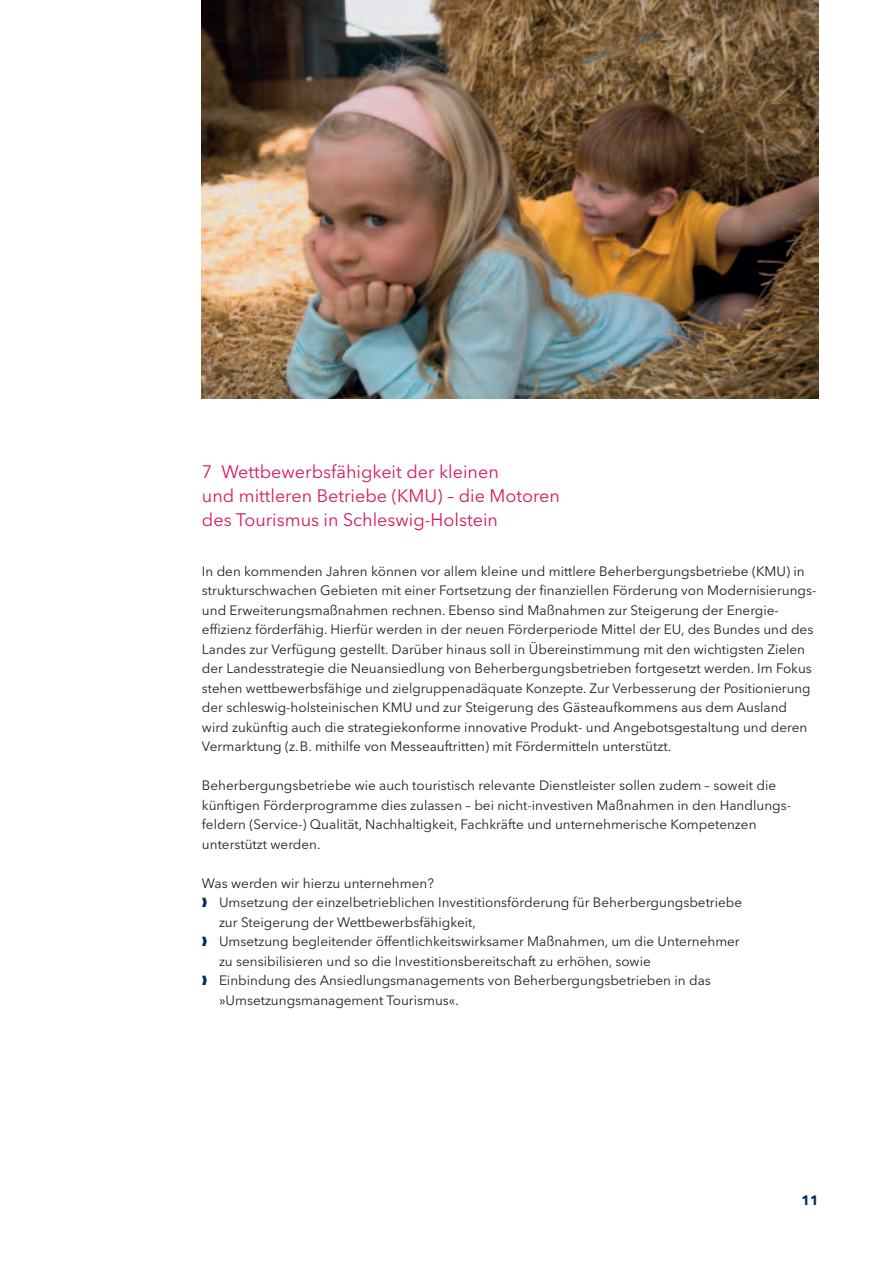
<style>
.page{position:relative;width:893px;height:1263px;background:#fff}
.page>*{position:absolute;margin:0;border:0;box-sizing:border-box;transform-origin:0 0}
.t1{font:18px/24px "Avenir Next LT Pro";color:#d91b57}
.t2{font:13.5px/19.5px "Avenir Next LT Pro";color:#231f20}
.t3{font:700 13.5px "Avenir Next LT Pro";color:#002d66}
.s1{color:#002d66}
</style>
<div class="page">
<img style="left:202px;top:0;width:617px;height:399px">
<h1 class="t1" style="left:202px;top:460px;width:360px">7 Wettbewerbsfähigkeit der kleinen<br>und mittleren Betriebe (KMU) – die Motoren des Tourismus in Schleswig-Holstein</h1>
<p class="t2" style="left:202px;top:561px;width:616px">In den kommenden Jahren können vor allem kleine und mittlere Beherbergungsbetriebe (KMU) in strukturschwachen Gebieten mit einer Fortsetzung der finanziellen Förderung von Modernisierungs&shy;und Erweiterungsmaßnahmen rechnen. Ebenso sind Maßnahmen zur Steigerung der Energie&shy;effizienz förderfähig. Hierfür werden in der neuen Förderperiode Mittel der EU, des Bundes und des Landes zur Verfügung gestellt. Darüber hinaus soll in Übereinstimmung mit den wichtigsten Zielen der Landesstrategie die Neuansiedlung von Beherbergungsbetrieben fortgesetzt werden. Im Fokus stehen wettbewerbsfähige und zielgruppenadäquate Konzepte. Zur Verbesserung der Positionierung der schleswig-holsteinischen KMU und zur Steigerung des Gästeaufkommens aus dem Ausland wird zukünftig auch die strategiekonforme innovative Produkt- und Angebotsgestaltung und deren Vermarktung (z.B. mithilfe von Messeauftritten) mit Fördermitteln unterstützt.</p>
<p class="t2" style="left:202px;top:776px;width:589px">Beherbergungsbetriebe wie auch touristisch relevante Dienstleister sollen zudem – soweit die künftigen Förderprogramme dies zulassen – bei nicht-investiven Maßnahmen in den Handlungs&shy;feldern (Service-) Qualität, Nachhaltigkeit, Fachkräfte und unternehmerische Kompetenzen unterstützt werden.</p>
<p class="t2" style="left:202px;top:873px;width:233px">Was werden wir hierzu unternehmen?</p>
<p class="t2" style="left:202px;top:893px;width:542px"><span class="s1">❱</span> Umsetzung der einzelbetrieblichen Investitionsförderung für Beherbergungsbetriebe</p>
<p class="t2" style="left:219px;top:912px;width:258px">zur Steigerung der Wettbewerbsfähigkeit,</p>
<p class="t2" style="left:202px;top:932px;width:539px"><span class="s1">❱</span> Umsetzung begleitender öffentlichkeitswirksamer Maßnahmen, um die Unternehmer</p>
<p class="t2" style="left:219px;top:951px;width:433px">zu sensibilisieren und so die Investitionsbereitschaft zu erhöhen, sowie</p>
<p class="t2" style="left:202px;top:971px;width:510px"><span class="s1">❱</span> Einbindung des Ansiedlungsmanagements von Beherbergungsbetrieben in das</p>
<p class="t2" style="left:219px;top:990px;width:241px">»Umsetzungsmanagement Tourismus«.</p>
<p class="t3" style="left:801px;top:1192px;width:19px">11</p>
</div>
